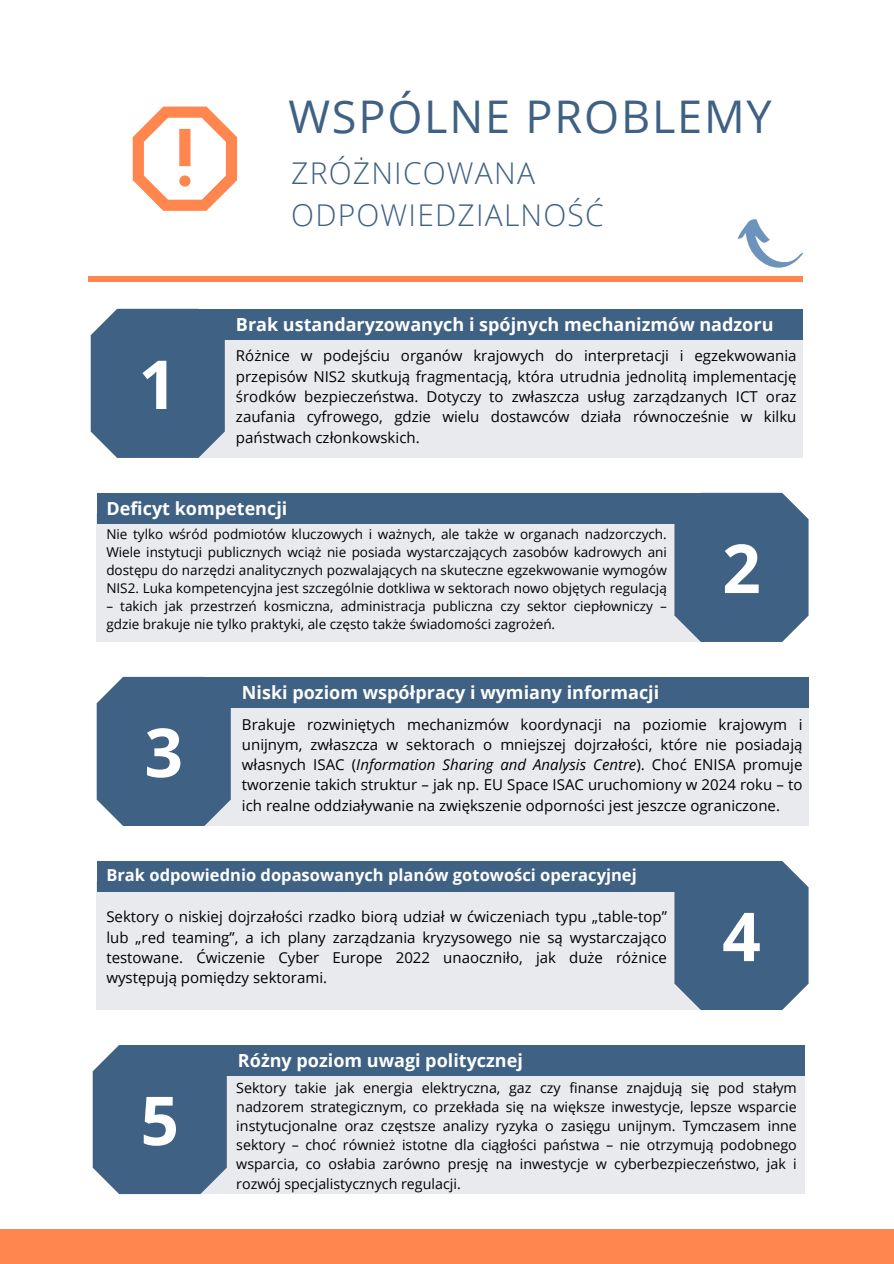
<style>
.page{position:relative;width:894px;height:1264px;background:#fff}
.page>*{position:absolute;margin:0;border:0;box-sizing:border-box;transform-origin:0 0}
.t1{font:700 67.5px "Open Sans";color:#fff}
.t2{font:45px "Open Sans";letter-spacing:.04em;color:#3f6184}
.t3{font:300 30px/41.7px "Open Sans";letter-spacing:.04em;color:#3f6184}
.t4{font:700 18px "Open Sans";color:#fff}
.t5{font:700 16.5px "Open Sans";color:#fff}
.t6{font:15px/20.2px "Open Sans";color:#000;text-align:justify}
.t7{font:14.25px/19.2px "Open Sans";color:#000;text-align:justify}
.t8{font:13.5px/18px "Open Sans";color:#000;text-align:justify}
.s1{font-style:italic}
</style>
<div class="page">
<div style="left:0;top:1229px;width:893px;height:34px;background:#ff864e"></div>
<div style="left:89px;top:276px;width:713px;height:6px;background:#ff864e"></div>
<svg style="left:133px;top:107px;width:104px;height:104px"></svg>
<div style="left:186px;top:329px;width:616px;height:129px;background:#e8eaed"></div>
<div style="left:91px;top:309px;width:134px;height:149px;background:#3f6184"></div>
<div style="left:124px;top:309px;width:678px;height:30px;background:#3f6184"></div>
<div style="left:192px;top:697px;width:616px;height:129px;background:#e8eaed"></div>
<div style="left:97px;top:677px;width:134px;height:149px;background:#3f6184"></div>
<div style="left:130px;top:677px;width:678px;height:30px;background:#3f6184"></div>
<div style="left:188px;top:1065px;width:616px;height:128px;background:#e8eaed"></div>
<div style="left:93px;top:1045px;width:134px;height:148px;background:#3f6184"></div>
<div style="left:126px;top:1044px;width:678px;height:31px;background:#3f6184"></div>
<div style="left:97px;top:513px;width:615px;height:129px;background:#e8eaed"></div>
<svg style="left:674px;top:493px;width:134px;height:149px;background:#4b6a8b"></svg>
<div style="left:97px;top:493px;width:678px;height:30px;background:#3f6184"></div>
<div style="left:97px;top:881px;width:615px;height:129px;background:#e8eaed"></div>
<svg style="left:674px;top:861px;width:134px;height:149px;background:#4b6a8b"></svg>
<div style="left:97px;top:860px;width:678px;height:31px;background:#3f6184"></div>
<svg style="left:737px;top:219px;width:65px;height:49px"></svg>
<p class="t1" style="left:138px;top:337px;width:40px">1</p>
<p class="t2" style="left:288px;top:85px;width:485px">WSPÓLNE PROBLEMY</p>
<p class="t3" style="left:291px;top:152px;width:314px">ZRÓŻNICOWANA<br>ODPOWIEDZIALNOŚĆ</p>
<h1 class="t4" style="left:236px;top:311px;width:539px">Brak ustandaryzowanych i spójnych mechanizmów nadzoru</h1>
<h2 class="t6" style="left:236px;top:345px;width:562px">Różnice w podejściu organów krajowych do interpretacji i egzekwowania przepisów NIS2 skutkują fragmentacją, która utrudnia jednolitą implementację środków bezpieczeństwa. Dotyczy to zwłaszcza usług zarządzanych ICT oraz zaufania cyfrowego, gdzie wielu dostawców działa równocześnie w kilku państwach członkowskich.</h2>
<p class="t4" style="left:106px;top:495px;width:182px">Deficyt kompetencji</p>
<p class="t8" style="left:106px;top:524px;width:562px">Nie tylko wśród podmiotów kluczowych i ważnych, ale także w organach nadzorczych.<br>Wiele instytucji publicznych wciąż nie posiada wystarczających zasobów kadrowych ani dostępu do narzędzi analitycznych pozwalających na skuteczne egzekwowanie wymogów NIS2. Luka kompetencyjna jest szczególnie dotkliwa w sektorach nowo objętych regulacją</p>
<p class="t8" style="left:106px;top:596px;width:562px">– takich jak przestrzeń kosmiczna, administracja publiczna czy sektor ciepłowniczy – gdzie brakuje nie tylko praktyki, ale często także świadomości zagrożeń.</p>
<p class="t1" style="left:722px;top:521px;width:40px">2</p>
<p class="t1" style="left:144px;top:705px;width:40px">3</p>
<p class="t4" style="left:242px;top:679px;width:418px">Niski poziom współpracy i wymiany informacji</p>
<p class="t6" style="left:242px;top:713px;width:562px">Brakuje rozwiniętych mechanizmów koordynacji na poziomie krajowym i unijnym, zwłaszcza w sektorach o mniejszej dojrzałości, które nie posiadają własnych ISAC (<span class="s1">Information Sharing and Analysis Centre</span>). Choć ENISA promuje tworzenie takich struktur – jak np. EU Space ISAC uruchomiony w 2024 roku – to ich realne oddziaływanie na zwiększenie odporności jest jeszcze ograniczone.</p>
<h3 class="t5" style="left:106px;top:863px;width:531px">Brak odpowiednio dopasowanych planów gotowości operacyjnej</h3>
<p class="t6" style="left:106px;top:906px;width:562px">Sektory o niskiej dojrzałości rzadko biorą udział w ćwiczeniach typu „table-top” lub „red teaming”, a ich plany zarządzania kryzysowego nie są wystarczająco testowane. Ćwiczenie Cyber Europe 2022 unaoczniło, jak duże różnice występują pomiędzy sektorami.</p>
<h3 class="t1" style="left:722px;top:889px;width:40px">4</h3>
<h3 class="t1" style="left:140px;top:1073px;width:40px">5</h3>
<p class="t4" style="left:238px;top:1047px;width:286px">Różny poziom uwagi politycznej</p>
<h3 class="t7" style="left:236px;top:1077px;width:562px">Sektory takie jak energia elektryczna, gaz czy finanse znajdują się pod stałym nadzorem strategicznym, co przekłada się na większe inwestycje, lepsze wsparcie instytucjonalne oraz częstsze analizy ryzyka o zasięgu unijnym. Tymczasem inne sektory – choć również istotne dla ciągłości państwa – nie otrzymują podobnego wsparcia, co osłabia zarówno presję na inwestycje w cyberbezpieczeństwo, jak i rozwój specjalistycznych regulacji.</h3>
</div>
